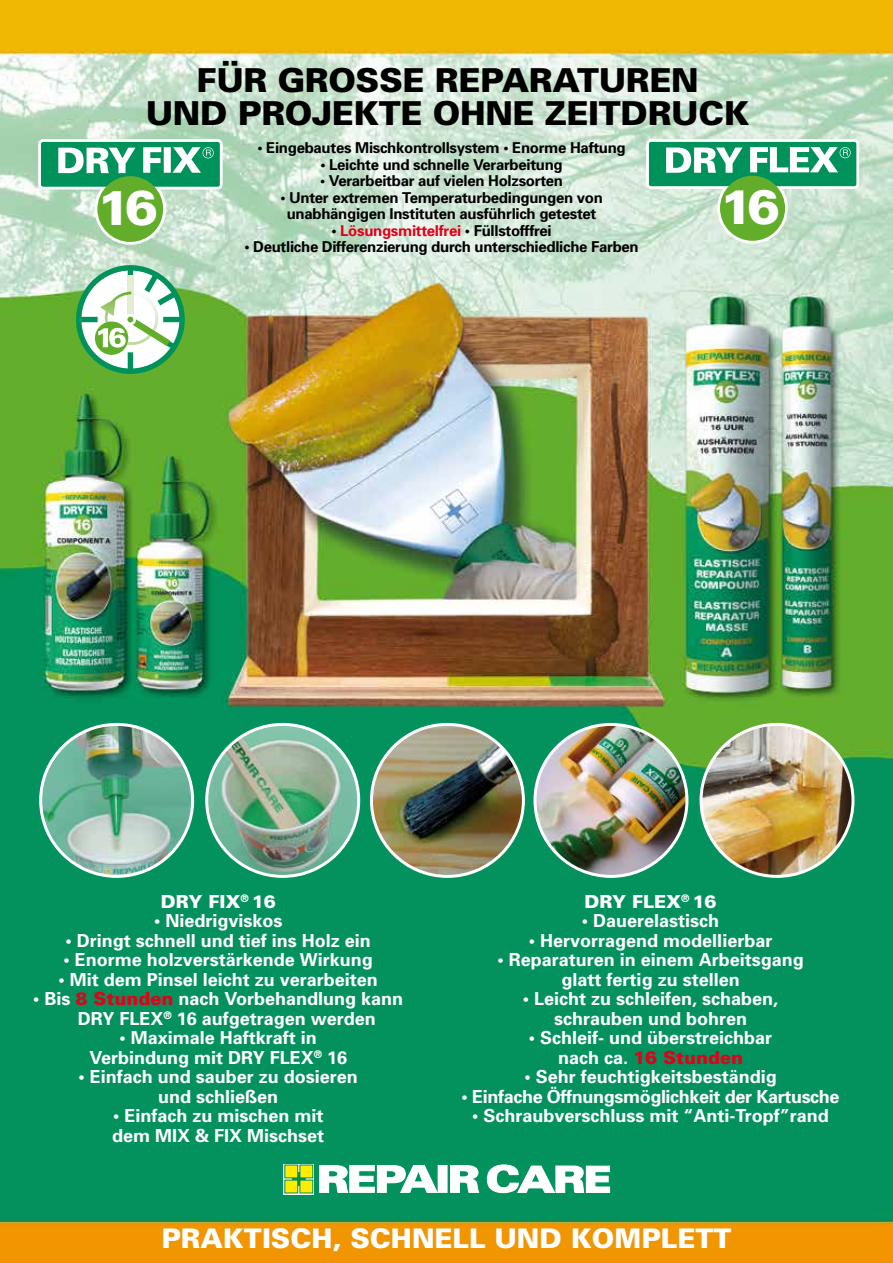
<style>
.page{position:relative;width:893px;height:1263px;background:#fff}
.page>*{position:absolute;margin:0;border:0;box-sizing:border-box;transform-origin:0 0}
.t1{font:900 48.9px "Univers";color:#fff}
.t2{font:900 48.45px "Univers";color:#fff}
.t3{font:900 33px/33px "Univers";letter-spacing:-.01em;color:#000;text-align:center}
.t4{font:900 27px "Univers";color:#fff}
.t5{font:700 18px/19.5px "Univers";color:#fff;text-align:center}
.t6{font:700 18px "Univers";letter-spacing:-.02em;color:#fff}
.t7{font:900 18px "Univers";color:#fff}
.t8{font:700 15px/16.5px "Univers";letter-spacing:-.02em;color:#000;text-align:center}
.t9{font:700 15px "Univers";letter-spacing:-.02em;color:#e2001a}
.s1{color:#000}
.s2{font-weight:900;color:#e2001a}
</style>
<div class="page">
<img style="left:0;top:0;width:893px;height:1263px">
<div style="left:38px;top:139px;width:185px;height:51px;border:6px solid #fff;border-radius:2px"></div>
<div style="left:95px;top:173px;width:71px;height:72px;border:6px solid #fff;border-radius:50%"></div>
<div style="left:41px;top:142px;width:179px;height:45px;background:#00925b;border-radius:2px"></div>
<div style="left:97px;top:176px;width:66px;height:66px;background:#62ae2b;border-radius:50%"></div>
<svg style="left:58px;top:148px;width:77px;height:25px"></svg>
<svg style="left:143px;top:147px;width:18px;height:26px"></svg>
<div style="left:164px;top:147px;width:7px;height:26px;background:#fff"></div>
<svg style="left:172px;top:147px;width:42px;height:26px"></svg>
<div style="left:717px;top:173px;width:71px;height:71px;border:6px solid #fff;border-radius:50%"></div>
<div style="left:646px;top:139px;width:213px;height:50px;border:6px solid #fff;border-radius:2px"></div>
<div style="left:649px;top:142px;width:207px;height:44px;background:#00925b;border-radius:2px"></div>
<svg style="left:666px;top:148px;width:76px;height:25px"></svg>
<svg style="left:750px;top:147px;width:101px;height:25px"></svg>
<div style="left:720px;top:176px;width:65px;height:65px;background:#62ae2b;border-radius:50%"></div>
<svg style="left:486px;top:1165px;width:124px;height:29px"></svg>
<svg style="left:319px;top:1165px;width:118px;height:28px"></svg>
<div style="left:438px;top:1165px;width:9px;height:27px;background:#fff"></div>
<svg style="left:450px;top:1165px;width:29px;height:27px"></svg>
<svg style="left:283px;top:1163px;width:31px;height:31px"></svg>
<div style="left:292px;top:1172px;width:13px;height:13px;background:#00925b"></div>
<div style="left:292px;top:1172px;width:14px;height:14px;border:1px solid #00925b"></div>
<div style="left:300px;top:1165px;width:13px;height:13px;background:#ffed00"></div>
<div style="left:285px;top:1165px;width:13px;height:13px;background:#ffed00"></div>
<div style="left:284px;top:1164px;width:14px;height:14px;border:1px solid #008f4f"></div>
<div style="left:300px;top:1180px;width:13px;height:13px;background:#ffed00"></div>
<div style="left:299px;top:1179px;width:14px;height:14px;border:1px solid #008f4f"></div>
<div style="left:285px;top:1180px;width:13px;height:13px;background:#ffed00"></div>
<div style="left:284px;top:1179px;width:14px;height:14px;border:1px solid #008f4f"></div>
<img style="left:535px;top:724px;width:152px;height:152px;border-radius:76px">
<div style="left:533px;top:723px;width:155px;height:155px;border:3px solid #fff;border-radius:50%"></div>
<img style="left:701px;top:724px;width:152px;height:152px;border-radius:76px">
<div style="left:700px;top:723px;width:154px;height:155px;border:3px solid #fff;border-radius:50%"></div>
<img style="left:371px;top:724px;width:152px;height:152px;border-radius:76px">
<div style="left:370px;top:723px;width:155px;height:155px;border:3px solid #fff;border-radius:50%"></div>
<svg style="left:79px;top:268px;width:103px;height:103px"></svg>
<div style="left:76px;top:265px;width:109px;height:109px;border:5px solid #00925b;border-radius:50%"></div>
<div style="left:79px;top:317px;width:19px;height:5px;background:#00925b"></div>
<div style="left:128px;top:352px;width:5px;height:19px;background:#00925b"></div>
<div style="left:95px;top:321px;width:33px;height:34px;background:#62ae2b;border-radius:50%"></div>
<svg style="left:98px;top:267px;width:85px;height:87px"></svg>
<img style="left:41px;top:724px;width:152px;height:152px;border-radius:76px">
<div style="left:39px;top:723px;width:155px;height:155px;border:3px solid #fff;border-radius:50%"></div>
<img style="left:207px;top:724px;width:152px;height:152px;border-radius:76px">
<div style="left:205px;top:723px;width:155px;height:155px;border:3px solid #fff;border-radius:50%"></div>
<h3 class="t3" style="left:146px;top:64px;width:605px">FÜR GROSSE REPARATUREN<br>UND PROJEKTE OHNE ZEITDRUCK</h3>
<p class="t8" style="left:257px;top:140px;width:370px">• Eingebautes Mischkontrollsystem • Enorme Haftung</p>
<p class="t8" style="left:320px;top:156px;width:244px">• Leichte und schnelle Verarbeitung</p>
<p class="t8" style="left:320px;top:173px;width:244px">• Verarbeitbar auf vielen Holzsorten</p>
<p class="t8" style="left:280px;top:189px;width:324px">• Unter extremen Temperaturbedingungen von unabhängigen Instituten ausführlich getestet</p>
<p class="t9" style="left:331px;top:221px;width:222px"><span class="s1">•</span> Lösungsmittelfrei <span class="s1">• Füllstofffrei</span></p>
<p class="t8" style="left:244px;top:239px;width:396px">• Deutliche Differenzierung durch unterschiedliche Farben</p>
<h1 class="t1" style="left:97px;top:177px;width:62px">16</h1>
<h2 class="t2" style="left:720px;top:177px;width:61px">16</h2>
<p class="t7" style="left:161px;top:890px;width:116px">DRY FIX<sup>®</sup> 16</p>
<p class="t5" style="left:154px;top:911px;width:130px">• Niedrigviskos</p>
<p class="t5" style="left:66px;top:930px;width:307px">• Dringt schnell und tief ins Holz ein</p>
<p class="t5" style="left:64px;top:950px;width:311px">• Enorme holzverstärkende Wirkung</p>
<p class="t5" style="left:59px;top:969px;width:321px">• Mit dem Pinsel leicht zu verarbeiten</p>
<p class="t5" style="left:78px;top:989px;width:327px;text-align:left;text-indent:-44px">• Bis <span class="s2">8 Stunden</span> nach Vorbehandlung kann<br>DRY FLEX<sup>®</sup> 16 aufgetragen werden</p>
<p class="t5" style="left:89px;top:1028px;width:259px">• Maximale Haftkraft in<br>Verbindung mit DRY FLEX<sup>®</sup> 16</p>
<p class="t5" style="left:79px;top:1067px;width:281px">• Einfach und sauber zu dosieren und schließen</p>
<p class="t5" style="left:112px;top:1106px;width:214px;text-align:left">• Einfach zu mischen mit dem MIX &amp; FIX Mischset</p>
<p class="t7" style="left:585px;top:890px;width:134px">DRY FLEX<sup>®</sup> 16</p>
<p class="t5" style="left:582px;top:911px;width:139px">• Dauerelastisch</p>
<p class="t5" style="left:529px;top:930px;width:245px">• Hervorragend modellierbar</p>
<p class="t5" style="left:497px;top:950px;width:308px">• Reparaturen in einem Arbeitsgang glatt fertig zu stellen</p>
<p class="t5" style="left:523px;top:989px;width:257px">• Leicht zu schleifen, schaben, schrauben und bohren</p>
<p class="t5" style="left:529px;top:1028px;width:245px">• Schleif- und überstreichbar nach ca. <span class="s2">16 Stunden</span></p>
<p class="t5" style="left:524px;top:1067px;width:254px">• Sehr feuchtigkeitsbeständig</p>
<p class="t6" style="left:462px;top:1085px;width:379px">• Einfache Öffnungsmöglichkeit der Kartusche</p>
<p class="t5" style="left:472px;top:1106px;width:358px">• Schraubverschluss mit “Anti-Tropf”rand</p>
<h3 class="t4" style="left:161px;top:1222px;width:571px">PRAKTISCH, SCHNELL UND KOMPLETT</h3>
</div>
